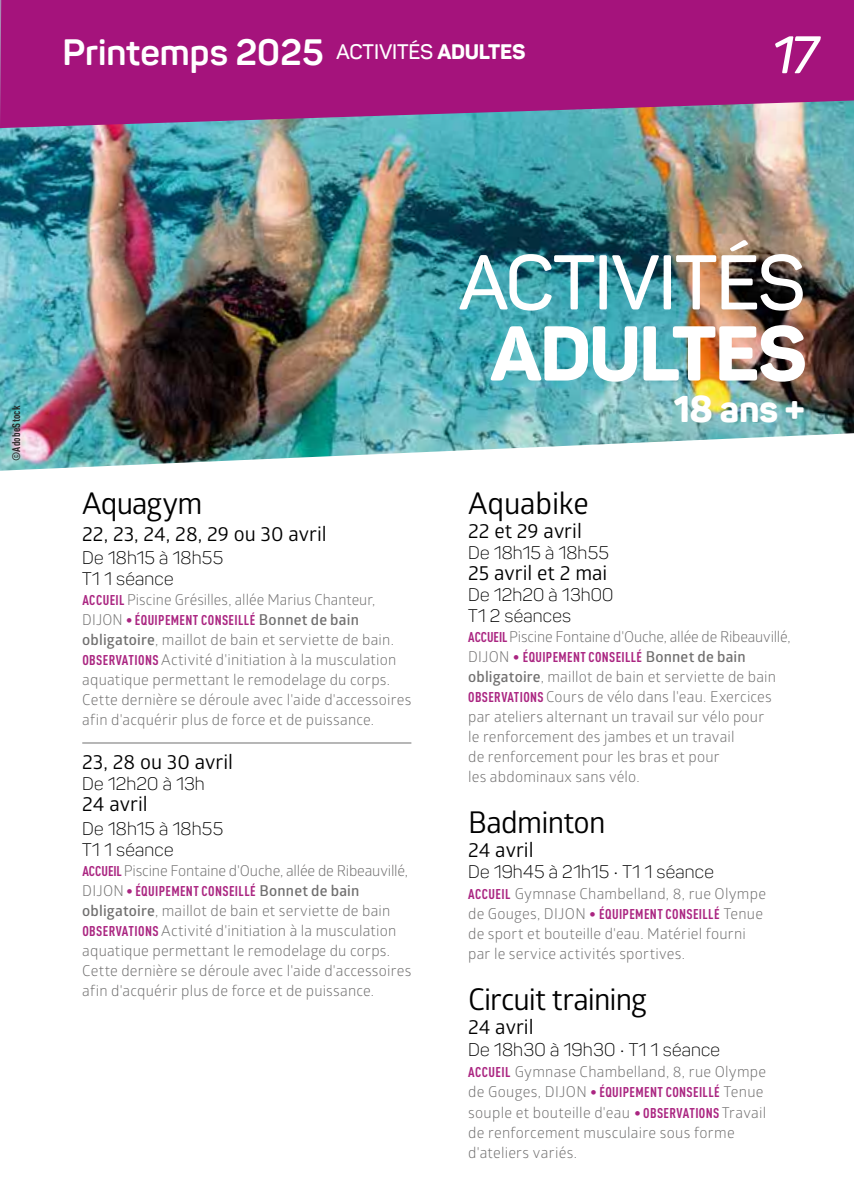
<style>
.page{position:relative;width:854px;height:1191px;background:#fff}
.page>*{position:absolute;margin:0;border:0;box-sizing:border-box;transform-origin:0 0}
.t1{font:italic 600 52px "Panton";color:#fff}
.t2{font:800 37px "Panton";color:#fff}
.t3{font:700 36.2px "Panton";color:#fff}
.t4{font:30px "Glober W01";letter-spacing:-.025em;color:#000}
.t5{font:30px "Glober W01";letter-spacing:-.005em;color:#000}
.t6{font:800 20.8px "Panton";letter-spacing:-.015em;color:#fff}
.t7{font:20.2px "Glober W01";color:#000}
.t8{font:300 18.2px "Panton";letter-spacing:.005em;color:#000}
.t9{font:300 18px/21px "Panton";letter-spacing:.005em;color:#000}
.t10{font:15px/20px "Glober W01";letter-spacing:.015em;color:#706f6f}
.t11{font:15px "Glober W01";letter-spacing:-.01em;color:#706f6f}
.t12{font:700 condensed 14px "DINOT";letter-spacing:.025em;color:#aa2581}
.t13{font:700 condensed 11px "DINOT";letter-spacing:.025em;color:#282827}
.s1{font-family:"DINOT";font-weight:700;font-stretch:condensed;font-size:14px;color:#aa2581}
.s2{font-family:"Glober W01";font-weight:400;font-stretch:normal;font-size:15px;color:#706f6f}
.s3{font-family:"Glober W01";font-weight:600;font-stretch:normal;font-size:15px;color:#706f6f}
.s4{font-weight:600}
.s5{font-size:18px}
</style>
<div class="page">
<img style="left:0;top:128px;width:853px;height:343px">
<img style="left:490px;top:325px;width:314px;height:57px">
<img style="left:459px;top:240px;width:343px;height:70px">
<hr style="left:82px;top:742px;width:329px;height:1px;background:#706f6f">
<svg style="left:1px;top:0;width:852px;height:128px;background:#9f2482"></svg>
<svg style="left:0;top:0;width:1px;height:129px"></svg>
<h3 class="t3" style="left:63px;top:30px;width:464px">Printemps 2025 <sup>ACTIVITÉS</sup> <sup>ADULTES</sup></h3>
<h3 class="t6" style="left:437px;top:39px;width:136px">CULTURELLES</h3>
<h1 class="t1" style="left:771px;top:23px;width:47px">17</h1>
<p class="t13" style="left:10px;top:461px;width:57px;rotate:-90deg">©AdobeStock</p>
<h3 class="t4" style="left:82px;top:485px;width:122px">Aquagym</h3>
<h3 class="t7" style="left:82px;top:521px;width:246px">22, 23, 24, 28, 29 ou 30 avril</h3>
<p class="t9" style="left:82px;top:547px;width:142px">De 18h15 à 18h55<br>T1 1 séance</p>
<p class="t10" style="left:82px;top:590px;width:294px"><span class="s1">ACCUEIL</span> Piscine Grésilles, allée Marius Chanteur,</p>
<p class="t12" style="left:82px;top:612px;width:278px"><span class="s2">DIJON</span> • ÉQUIPEMENT CONSEILLÉ <span class="s3">Bonnet de bain</span></p>
<p class="t10" style="left:82px;top:630px;width:330px"><span class="s4">obligatoire</span>, maillot de bain et serviette de bain.<br><span class="s1">OBSERVATIONS</span> Activité d'initiation à la musculation aquatique permettant le remodelage du corps.<br>Cette dernière se déroule avec l'aide d'accessoires afin d'acquérir plus de force et de puissance.</p>
<h3 class="t7" style="left:82px;top:750px;width:152px">23, 28 ou 30 avril</h3>
<p class="t9" style="left:82px;top:773px;width:124px">De 12h20 à 13h</p>
<h3 class="t7" style="left:82px;top:792px;width:67px">24 avril</h3>
<p class="t9" style="left:82px;top:818px;width:142px">De 18h15 à 18h55<br>T1 1 séance</p>
<p class="t11" style="left:82px;top:862px;width:327px"><span class="s1">ACCUEIL</span> Piscine Fontaine d'Ouche, allée de Ribeauvillé,</p>
<p class="t12" style="left:82px;top:882px;width:278px"><span class="s2">DIJON</span>• ÉQUIPEMENT CONSEILLÉ <span class="s3">Bonnet de bain</span></p>
<p class="t10" style="left:82px;top:901px;width:330px"><span class="s4">obligatoire</span>, maillot de bain et serviette de bain <span class="s1">OBSERVATIONS</span> Activité d'initiation à la musculation aquatique permettant le remodelage du corps.<br>Cette dernière se déroule avec l'aide d'accessoires afin d'acquérir plus de force et de puissance.</p>
<h2 class="t2" style="left:673px;top:386px;width:132px">18 ans +</h2>
<h3 class="t5" style="left:468px;top:485px;width:122px">Aquabike</h3>
<h3 class="t7" style="left:468px;top:518px;width:115px">22 et 29 avril</h3>
<p class="t9" style="left:468px;top:542px;width:142px">De 18h15 à 18h55</p>
<h3 class="t7" style="left:468px;top:560px;width:141px">25 avril et 2 mai</h3>
<p class="t9" style="left:468px;top:584px;width:147px">De 12h20 à 13h00<br>T1 2 séances</p>
<p class="t11" style="left:468px;top:627px;width:324px"><span class="s1">ACCUEIL</span> Piscine Fontaine d'Ouche, allée de Ribeauvillé,</p>
<p class="t12" style="left:468px;top:648px;width:279px"><span class="s2">DIJON</span> • ÉQUIPEMENT CONSEILLÉ <span class="s3">Bonnet de bain</span></p>
<p class="t10" style="left:468px;top:666px;width:309px"><span class="s4">obligatoire</span>, maillot de bain et serviette de bain <span class="s1">OBSERVATIONS</span> Cours de vélo dans l'eau. Exercices par ateliers alternant un travail sur vélo pour le renforcement des jambes et un travail<br>de renforcement pour les bras et pour<br>les abdominaux sans vélo.</p>
<h3 class="t4" style="left:468px;top:805px;width:139px">Badminton</h3>
<h3 class="t7" style="left:468px;top:838px;width:67px">24 avril</h3>
<p class="t9" style="left:468px;top:861px;width:247px">De 19h45 à 21h15 • T1 1 séance</p>
<p class="t10" style="left:468px;top:883px;width:299px"><span class="s1">ACCUEIL</span> Gymnase Chambelland, 8, rue Olympe</p>
<p class="t12" style="left:468px;top:905px;width:296px"><span class="s2">de Gouges, DIJON</span> • ÉQUIPEMENT CONSEILLÉ <span class="s2">Tenue</span></p>
<p class="t10" style="left:468px;top:923px;width:279px">de sport et bouteille d'eau. Matériel fourni par le service activités sportives.</p>
<h3 class="t4" style="left:468px;top:982px;width:180px">Circuit training</h3>
<h3 class="t7" style="left:468px;top:1015px;width:67px">24 avril</h3>
<p class="t8" style="left:468px;top:1038px;width:253px">De 18h30 à 19h30 <span class="s5">• T1 1 séance</span></p>
<p class="t10" style="left:468px;top:1062px;width:299px"><span class="s1">ACCUEIL</span> Gymnase Chambelland, 8, rue Olympe</p>
<p class="t12" style="left:468px;top:1083px;width:297px"><span class="s2">de Gouges, DIJON</span> • ÉQUIPEMENT CONSEILLÉ <span class="s2">Tenue</span></p>
<p class="t10" style="left:468px;top:1103px;width:299px">souple et bouteille d'eau <span class="s1">• OBSERVATIONS</span> Travail de renforcement musculaire sous forme d'ateliers variés.</p>
</div>
